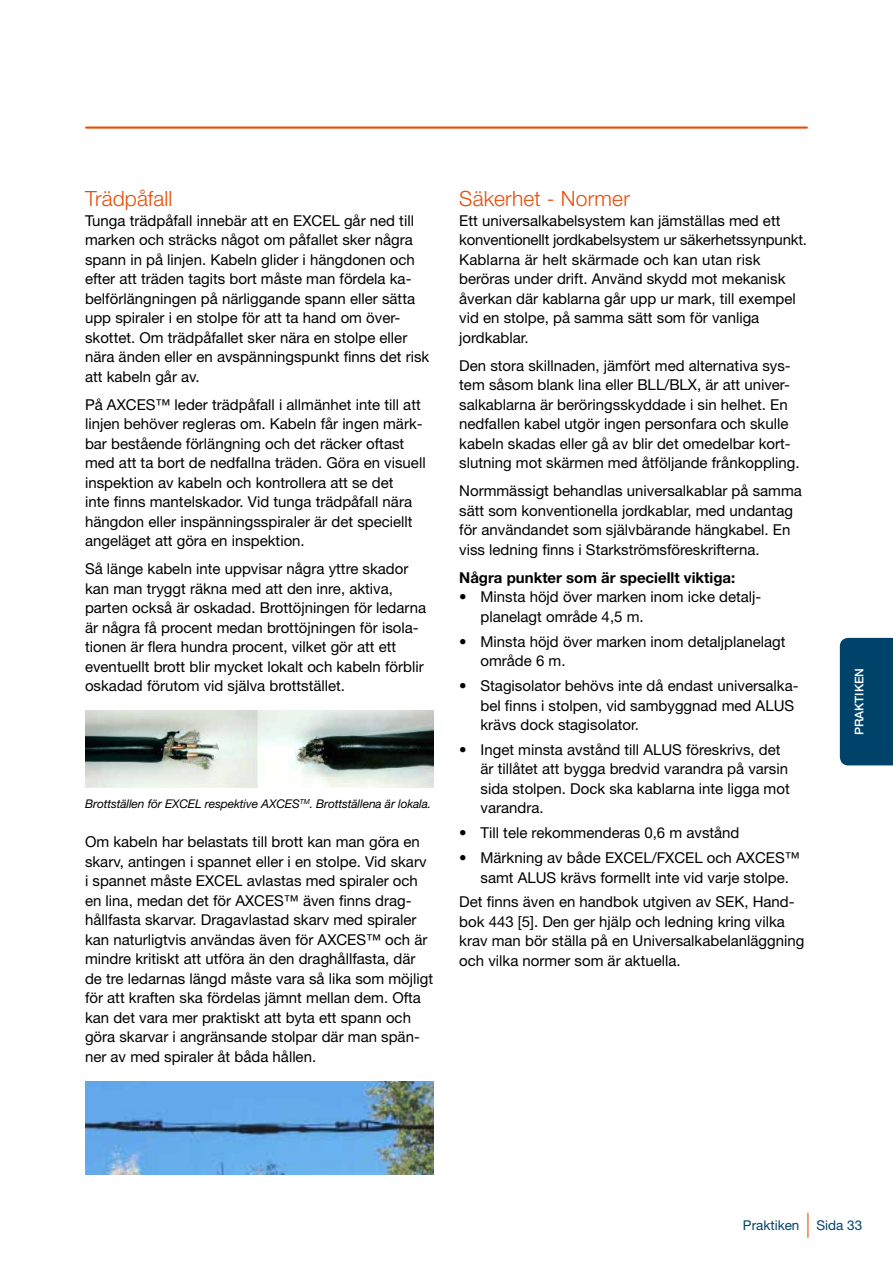
<style>
.page{position:relative;width:893px;height:1263px;background:#fff}
.page>*{position:absolute;margin:0;border:0;box-sizing:border-box;transform-origin:0 0}
.t1{font:300 21px "Helvetica Neue LT Std";letter-spacing:.01em;color:#e94c05}
.t2{font:15px/19.5px "Helvetica Neue LT Std";color:#000}
.t3{font:700 15px "Helvetica Neue LT Std";color:#000}
.t4{font:13.5px "Helvetica Neue LT Std";color:#00436a}
.t5{font:italic 12px "Helvetica Neue LT Std";letter-spacing:-.01em;color:#000}
.t6{font:500 12px "Helvetica Neue LT Std";color:#fff}
</style>
<div class="page">
<hr style="left:86px;top:126px;width:721px;height:3px;background:#e94c05">
<svg style="left:807px;top:1213px;width:1px;height:24px"></svg>
<div style="left:840px;top:638px;width:53px;height:127px;background:#00436a"></div>
<img style="left:85px;top:710px;width:349px;height:77px">
<img style="left:85px;top:1081px;width:349px;height:94px">
<h1 class="t1" style="left:85px;top:186px;width:89px">Trädpåfall</h1>
<p class="t2" style="left:85px;top:211px;width:346px">Tunga trädpåfall innebär att en EXCEL går ned till marken och sträcks något om påfallet sker några spann in på linjen. Kabeln glider i hängdonen och efter att träden tagits bort måste man fördela ka&shy;belförlängningen på närliggande spann eller sätta upp spiraler i en stolpe för att ta hand om över&shy;skottet. Om trädpåfallet sker nära en stolpe eller nära änden eller en avspänningspunkt finns det risk att kabeln går av.</p>
<p class="t2" style="left:85px;top:395px;width:342px">På AXCES™ leder trädpåfall i allmänhet inte till att linjen behöver regleras om. Kabeln får ingen märk&shy;bar bestående förlängning och det räcker oftast med att ta bort de nedfallna träden. Göra en visuell inspektion av kabeln och kontrollera att se det<br>inte finns mantelskador. Vid tunga trädpåfall nära hängdon eller inspänningsspiraler är det speciellt angeläget att göra en inspektion.</p>
<p class="t2" style="left:85px;top:559px;width:343px">Så länge kabeln inte uppvisar några yttre skador kan man tryggt räkna med att den inre, aktiva, parten också är oskadad. Brottöjningen för ledarna är några få procent medan brottöjningen för isola&shy;tionen är flera hundra procent, vilket gör att ett eventuellt brott blir mycket lokalt och kabeln förblir oskadad förutom vid själva brottstället.</p>
<p class="t5" style="left:85px;top:797px;width:348px">Brottställen för EXCEL respektive AXCES<sup>TM</sup>. Brottställena är lokala.</p>
<p class="t2" style="left:85px;top:832px;width:350px">Om kabeln har belastats till brott kan man göra en skarv, antingen i spannet eller i en stolpe. Vid skarv i spannet måste EXCEL avlastas med spiraler och en lina, medan det för AXCES™ även finns drag&shy;hållfasta skarvar. Dragavlastad skarv med spiraler kan naturligtvis användas även för AXCES™ och är mindre kritiskt att utföra än den draghållfasta, där de tre ledarnas längd måste vara så lika som möjligt för att kraften ska fördelas jämnt mellan dem. Ofta kan det vara mer praktiskt att byta ett spann och göra skarvar i angränsande stolpar där man spän&shy;ner av med spiraler åt båda hållen.</p>
<h1 class="t1" style="left:459px;top:186px;width:172px">Säkerhet - Normer</h1>
<p class="t2" style="left:459px;top:211px;width:349px">Ett universalkabelsystem kan jämställas med ett konventionellt jordkabelsystem ur säkerhetssynpunkt.<br>Kablarna är helt skärmade och kan utan risk beröras under drift. Använd skydd mot mekanisk åverkan där kablarna går upp ur mark, till exempel vid en stolpe, på samma sätt som för vanliga jordkablar.</p>
<p class="t2" style="left:459px;top:356px;width:342px">Den stora skillnaden, jämfört med alternativa sys&shy;tem såsom blank lina eller BLL/BLX, är att univer&shy;salkablarna är beröringsskyddade i sin helhet. En nedfallen kabel utgör ingen personfara och skulle kabeln skadas eller gå av blir det omedelbar kort&shy;slutning mot skärmen med åtföljande frånkoppling.</p>
<p class="t2" style="left:459px;top:481px;width:344px">Normmässigt behandlas universalkablar på samma sätt som konventionella jordkablar, med undantag för användandet som självbärande hängkabel. En viss ledning finns i Starkströmsföreskrifterna.</p>
<p class="t3" style="left:459px;top:568px;width:278px">Några punkter som är speciellt viktiga:</p>
<p class="t2" style="left:480px;top:587px;width:281px;text-indent:-21px">• Minsta höjd över marken inom icke detalj&shy;planelagt område 4,5 m.</p>
<p class="t2" style="left:480px;top:631px;width:307px;text-indent:-21px">• Minsta höjd över marken inom detaljplanelagt område 6 m.</p>
<p class="t2" style="left:480px;top:676px;width:320px;text-indent:-21px">• Stagisolator behövs inte då endast universalka&shy;bel finns i stolpen, vid sambyggnad med ALUS krävs dock stagisolator.</p>
<p class="t2" style="left:480px;top:739px;width:311px;text-indent:-21px">• Inget minsta avstånd till ALUS föreskrivs, det är tillåtet att bygga bredvid varandra på varsin sida stolpen. Dock ska kablarna inte ligga mot varandra.</p>
<p class="t2" style="left:459px;top:823px;width:282px">• Till tele rekommenderas 0,6 m avstånd</p>
<p class="t2" style="left:480px;top:848px;width:321px;text-indent:-21px">• Märkning av både EXCEL/FXCEL och AXCES™ samt ALUS krävs formellt inte vid varje stolpe.</p>
<p class="t2" style="left:459px;top:892px;width:347px">Det finns även en handbok utgiven av SEK, Hand&shy;bok 443 [5]. Den ger hjälp och ledning kring vilka krav man bör ställa på en Universalkabelanläggning och vilka normer som är aktuella.</p>
<p class="t6" style="left:852px;top:735px;width:69px;rotate:-90deg">PRAKTIKEN</p>
<p class="t4" style="left:743px;top:1217px;width:58px">Praktiken</p>
<p class="t4" style="left:816px;top:1217px;width:47px">Sida 33</p>
</div>
